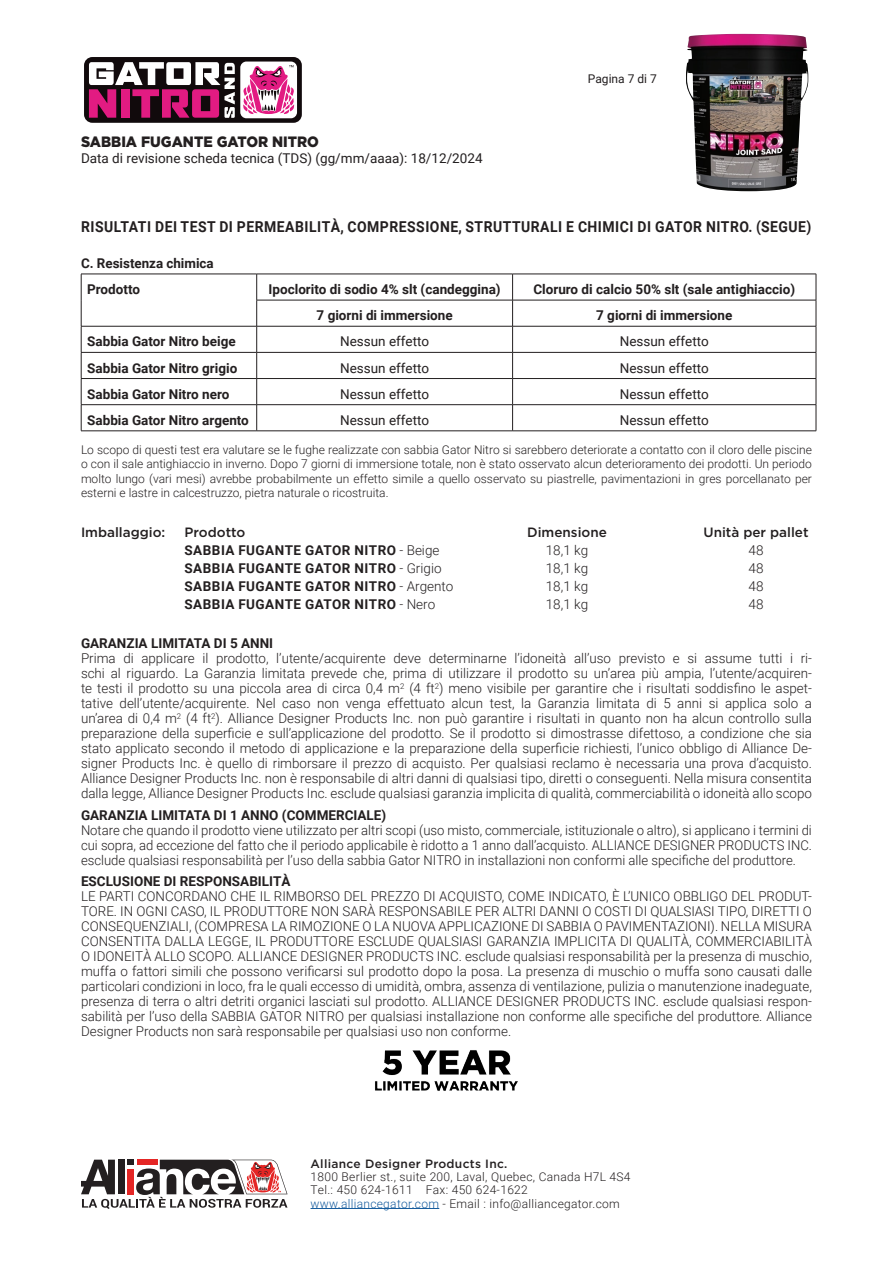
<style>
.page{position:relative;width:893px;height:1263px;background:#fff}
.page>*{position:absolute;margin:0;border:0;box-sizing:border-box;transform-origin:0 0}
.t1{font:700 15px "Roboto";letter-spacing:.035em;color:#231f20;scale:.93 1}
.t2{font:900 15px "Gotham";color:#231f20;scale:.94 1}
.t3{font:300 13.5px/15px "Roboto";color:#231f20;text-align:justify}
.t4{font:700 13.5px "Roboto";color:#231f20}
.t5{font:13.5px "Roboto";color:#231f20}
.t6{font:700 13.5px "Roboto";letter-spacing:.035em;color:#231f20}
.t7{font:500 13.5px "Gotham";color:#231f20}
.t8{font:300 12px/14.4px "Roboto";letter-spacing:.025em;color:#231f20}
.t9{font:500 12px "Gotham";letter-spacing:.025em;color:#231f20}
.t10{font:12px "Roboto";color:#231f20}
.s1{font-weight:300}
.s2{color:#175d9e}
</style>
<div class="page">
<img style="left:686px;top:34px;width:122px;height:157px">
<div style="left:84px;top:57px;width:218px;height:66px;background:#110a0c;border-radius:8px"></div>
<div style="left:240px;top:62px;width:57px;height:56px;background:#fff;border-radius:6px"></div>
<svg style="left:241px;top:62px;width:55px;height:52px"></svg>
<svg style="left:89px;top:62px;width:146px;height:56px"></svg>
<hr style="left:310px;top:1208px;width:129px;height:1px;background:#175d9e">
<svg style="left:81px;top:1159px;width:207px;height:50px"></svg>
<hr style="left:81px;top:274px;width:176px;height:1px;background:#231f20">
<hr style="left:257px;top:274px;width:256px;height:1px;background:#231f20">
<hr style="left:513px;top:274px;width:303px;height:1px;background:#231f20">
<hr style="left:256px;top:300px;width:257px;height:1px;background:#231f20">
<hr style="left:513px;top:300px;width:303px;height:1px;background:#231f20">
<hr style="left:81px;top:326px;width:176px;height:1px;background:#231f20">
<hr style="left:257px;top:326px;width:256px;height:1px;background:#231f20">
<hr style="left:513px;top:326px;width:303px;height:1px;background:#231f20">
<hr style="left:81px;top:352px;width:176px;height:1px;background:#231f20">
<hr style="left:257px;top:352px;width:256px;height:1px;background:#231f20">
<hr style="left:513px;top:352px;width:303px;height:1px;background:#231f20">
<hr style="left:81px;top:378px;width:176px;height:1px;background:#231f20">
<hr style="left:257px;top:378px;width:256px;height:1px;background:#231f20">
<hr style="left:513px;top:378px;width:303px;height:1px;background:#231f20">
<hr style="left:81px;top:404px;width:176px;height:1px;background:#231f20">
<svg style="left:81px;top:274px;width:1px;height:157px"></svg>
<hr style="left:257px;top:404px;width:256px;height:1px;background:#231f20">
<svg style="left:256px;top:274px;width:1px;height:157px"></svg>
<hr style="left:513px;top:404px;width:303px;height:1px;background:#231f20">
<svg style="left:512px;top:274px;width:1px;height:157px"></svg>
<svg style="left:816px;top:274px;width:1px;height:157px"></svg>
<hr style="left:81px;top:431px;width:176px;height:1px;background:#231f20">
<hr style="left:257px;top:431px;width:256px;height:1px;background:#231f20">
<hr style="left:513px;top:431px;width:303px;height:1px;background:#231f20">
<img style="left:375px;top:1050px;width:143px;height:41px">
<p class="t2" style="left:81px;top:131px;width:255px">SABBIA FUGANTE GATOR NITRO</p>
<p class="t5" style="left:81px;top:149px;width:403px">Data di revisione scheda tecnica (TDS) (gg/mm/aaaa): 18/12/2024</p>
<p class="t10" style="left:588px;top:71px;width:70px">Pagina 7 di 7</p>
<p class="t1" style="left:81px;top:216px;width:786px">RISULTATI DEI TEST DI PERMEABILITÀ, COMPRESSIONE, STRUTTURALI E CHIMICI DI GATOR NITRO. (SEGUE)</p>
<p class="t4" style="left:81px;top:253px;width:134px">C. Resistenza chimica</p>
<p class="t4" style="left:87px;top:280px;width:54px">Prodotto</p>
<p class="t4" style="left:269px;top:280px;width:234px">Ipoclorito di sodio 4% slt (candeggina)</p>
<p class="t4" style="left:533px;top:280px;width:263px">Cloruro di calcio 50% slt (sale antighiaccio)</p>
<p class="t4" style="left:317px;top:306px;width:138px">7 giorni di immersione</p>
<p class="t4" style="left:596px;top:306px;width:138px">7 giorni di immersione</p>
<p class="t4" style="left:87px;top:332px;width:150px">Sabbia Gator Nitro beige</p>
<p class="t5" style="left:340px;top:332px;width:90px">Nessun effetto</p>
<p class="t5" style="left:620px;top:332px;width:90px">Nessun effetto</p>
<p class="t4" style="left:87px;top:358px;width:152px">Sabbia Gator Nitro grigio</p>
<p class="t5" style="left:340px;top:358px;width:90px">Nessun effetto</p>
<p class="t5" style="left:620px;top:358px;width:90px">Nessun effetto</p>
<p class="t4" style="left:87px;top:384px;width:144px">Sabbia Gator Nitro nero</p>
<p class="t5" style="left:340px;top:384px;width:90px">Nessun effetto</p>
<p class="t5" style="left:620px;top:384px;width:90px">Nessun effetto</p>
<p class="t4" style="left:87px;top:411px;width:163px">Sabbia Gator Nitro argento</p>
<p class="t5" style="left:340px;top:411px;width:90px">Nessun effetto</p>
<p class="t5" style="left:620px;top:411px;width:90px">Nessun effetto</p>
<p class="t8" style="left:81px;top:442px;width:732px;text-align:justify">Lo scopo di questi test era valutare se le fughe realizzate con sabbia Gator Nitro si sarebbero deteriorate a contatto con il cloro delle piscine o con il sale antighiaccio in inverno. Dopo 7 giorni di immersione totale, non è stato osservato alcun deterioramento dei prodotti. Un periodo molto lungo (vari mesi) avrebbe probabilmente un effetto simile a quello osservato su piastrelle, pavimentazioni in gres porcellanato per esterni e lastre in calcestruzzo, pietra naturale o ricostruita.</p>
<p class="t7" style="left:81px;top:523px;width:86px">Imballaggio:</p>
<p class="t7" style="left:184px;top:523px;width:62px">Prodotto</p>
<p class="t7" style="left:527px;top:523px;width:81px">Dimensione</p>
<p class="t7" style="left:703px;top:523px;width:107px">Unità per pallet</p>
<p class="t6" style="left:184px;top:540px;width:256px">SABBIA FUGANTE GATOR NITRO <span class="s1">- Beige</span></p>
<p class="t3" style="left:546px;top:542px;width:44px">18,1 kg</p>
<p class="t3" style="left:749px;top:542px;width:16px">48</p>
<p class="t6" style="left:184px;top:558px;width:259px">SABBIA FUGANTE GATOR NITRO <span class="s1">- Grigio</span></p>
<p class="t3" style="left:546px;top:560px;width:44px">18,1 kg</p>
<p class="t3" style="left:749px;top:560px;width:16px">48</p>
<p class="t6" style="left:184px;top:576px;width:270px">SABBIA FUGANTE GATOR NITRO <span class="s1">- Argento</span></p>
<p class="t3" style="left:546px;top:578px;width:44px">18,1 kg</p>
<p class="t3" style="left:749px;top:578px;width:16px">48</p>
<p class="t6" style="left:184px;top:594px;width:252px">SABBIA FUGANTE GATOR NITRO <span class="s1">- Nero</span></p>
<p class="t3" style="left:546px;top:596px;width:44px">18,1 kg</p>
<p class="t3" style="left:749px;top:596px;width:16px">48</p>
<p class="t4" style="left:81px;top:634px;width:194px">GARANZIA LIMITATA DI 5 ANNI</p>
<p class="t3" style="left:81px;top:650px;width:732px">Prima di applicare il prodotto, l’utente/acquirente deve determinarne l’idoneità all’uso previsto e si assume tutti i ri&shy;schi al riguardo. La Garanzia limitata prevede che, prima di utilizzare il prodotto su un’area più ampia, l’utente/acquiren&shy;te testi il prodotto su una piccola area di circa 0,4 m<sup>2</sup> (4 ft<sup>2</sup>) meno visibile per garantire che i risultati soddisfino le aspet&shy;tative dell’utente/acquirente. Nel caso non venga effettuato alcun test, la Garanzia limitata di 5 anni si applica solo a un’area di 0,4 m<sup>2</sup> (4 ft<sup>2</sup>). Alliance Designer Products Inc. non può garantire i risultati in quanto non ha alcun controllo sulla preparazione della superficie e sull’applicazione del prodotto. Se il prodotto si dimostrasse difettoso, a condizione che sia stato applicato secondo il metodo di applicazione e la preparazione della superficie richiesti, l’unico obbligo di Alliance De&shy;signer Products Inc. è quello di rimborsare il prezzo di acquisto. Per qualsiasi reclamo è necessaria una prova d’acquisto.<br>Alliance Designer Products Inc. non è responsabile di altri danni di qualsiasi tipo, diretti o conseguenti. Nella misura consentita dalla legge, Alliance Designer Products Inc. esclude qualsiasi garanzia implicita di qualità, commerciabilità o idoneità allo scopo</p>
<p class="t4" style="left:81px;top:805px;width:307px">GARANZIA LIMITATA DI 1 ANNO (COMMERCIALE)</p>
<p class="t3" style="left:81px;top:822px;width:732px">Notare che quando il prodotto viene utilizzato per altri scopi (uso misto, commerciale, istituzionale o altro), si applicano i termini di cui sopra, ad eccezione del fatto che il periodo applicabile è ridotto a 1 anno dall’acquisto. ALLIANCE DESIGNER PRODUCTS INC. esclude qualsiasi responsabilità per l’uso della sabbia Gator NITRO in installazioni non conformi alle specifiche del produttore.</p>
<p class="t4" style="left:81px;top:872px;width:211px">ESCLUSIONE DI RESPONSABILITÀ</p>
<p class="t3" style="left:81px;top:888px;width:732px">LE PARTI CONCORDANO CHE IL RIMBORSO DEL PREZZO DI ACQUISTO, COME INDICATO, È L’UNICO OBBLIGO DEL PRODUT-TORE. IN OGNI CASO, IL PRODUTTORE NON SARÀ RESPONSABILE PER ALTRI DANNI O COSTI DI QUALSIASI TIPO, DIRETTI O CONSEQUENZIALI, (COMPRESA LA RIMOZIONE O LA NUOVA APPLICAZIONE DI SABBIA O PAVIMENTAZIONI). NELLA MISURA CONSENTITA DALLA LEGGE, IL PRODUTTORE ESCLUDE QUALSIASI GARANZIA IMPLICITA DI QUALITÀ, COMMERCIABILITÀ O IDONEITÀ ALLO SCOPO. ALLIANCE DESIGNER PRODUCTS INC. esclude qualsiasi responsabilità per la presenza di muschio, muffa o fattori simili che possono verificarsi sul prodotto dopo la posa. La presenza di muschio o muffa sono causati dalle particolari condizioni in loco, fra le quali eccesso di umidità, ombra, assenza di ventilazione, pulizia o manutenzione inadeguate, presenza di terra o altri detriti organici lasciati sul prodotto. ALLIANCE DESIGNER PRODUCTS INC. esclude qualsiasi respon&shy;sabilità per l’uso della SABBIA GATOR NITRO per qualsiasi installazione non conforme alle specifiche del produttore. Alliance Designer Products non sarà responsabile per qualsiasi uso non conforme.</p>
<p class="t9" style="left:310px;top:1156px;width:199px">Alliance Designer Products Inc.</p>
<p class="t8" style="left:310px;top:1170px;width:322px;line-height:13.2px">1800 Berlier st., suite 200, Laval, Quebec, Canada H7L 4S4<br>Tel.: 450 624-1611 Fax: 450 624-1622 <span class="s2">www.alliancegator.com</span> - Email : info@alliancegator.com</p>
</div>
